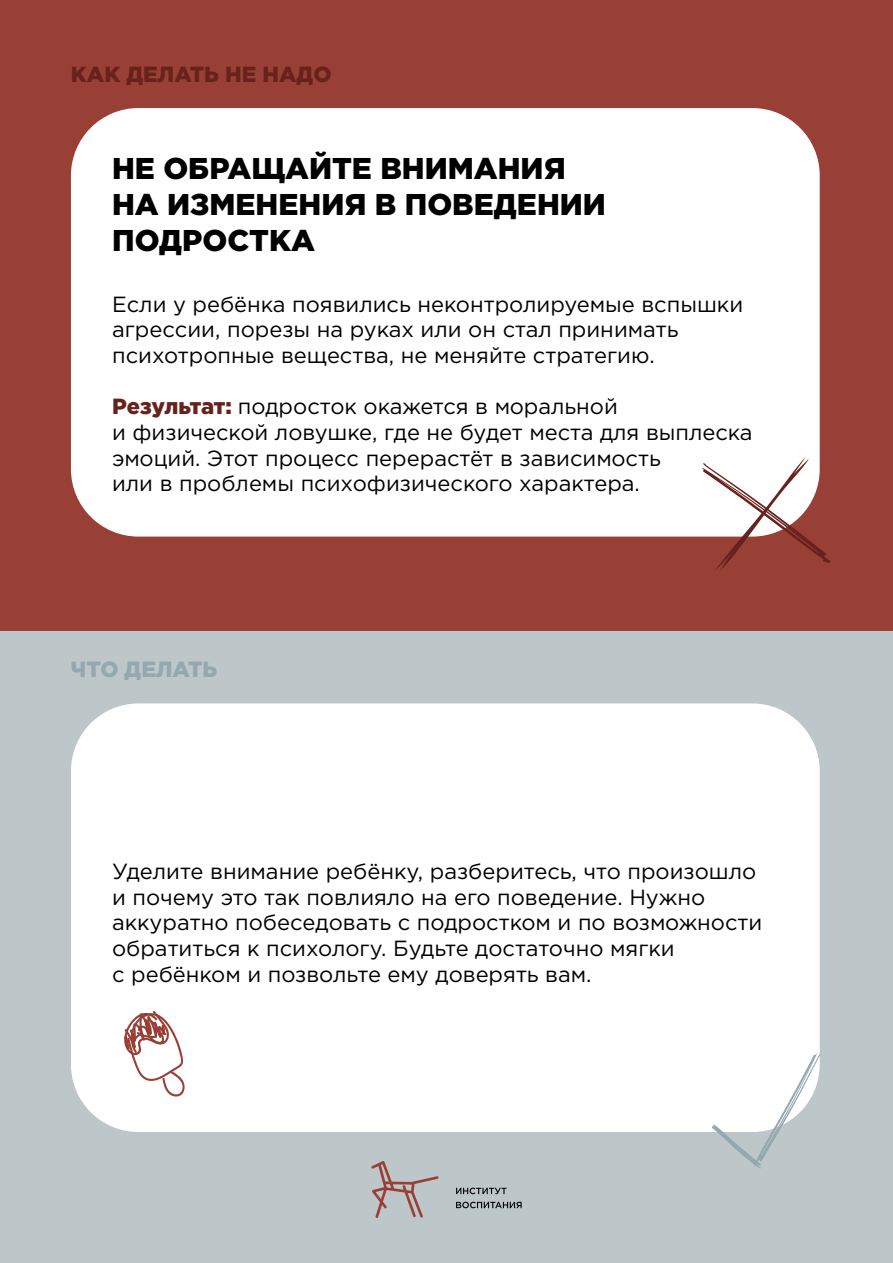
<style>
.page{position:relative;width:893px;height:1263px;background:#fff}
.page>*{position:absolute;margin:0;border:0;box-sizing:border-box;transform-origin:0 0}
.t1{font:900 30px/36px "Gotham Pro";color:#000}
.t2{font:21.9px/25.7px "Gotham Pro";color:#000}
.t3{font:900 21.9px "Gotham Pro";color:#68221c}
.t4{font:900 21.9px "Gotham Pro";color:#95a8af}
.s1{font-weight:900;color:#68221c}
</style>
<div class="page">
<div style="left:0;top:0;width:893px;height:631px;background:#994036"></div>
<div style="left:0;top:631px;width:893px;height:632px;background:#bdc6c8"></div>
<svg style="left:371px;top:1161px;width:68px;height:57px"></svg>
<svg style="left:456px;top:1188px;width:51px;height:6px"></svg>
<svg style="left:456px;top:1202px;width:66px;height:6px"></svg>
<div style="left:71px;top:108px;width:749px;height:429px;background:#fff;border-radius:68px"></div>
<svg style="left:702px;top:457px;width:128px;height:114px"></svg>
<div style="left:71px;top:703px;width:749px;height:429px;background:#fff;border-radius:68px"></div>
<svg style="left:712px;top:1054px;width:109px;height:114px"></svg>
<svg style="left:124px;top:1011px;width:61px;height:86px"></svg>
<p class="t3" style="left:71px;top:61px;width:262px">КАК ДЕЛАТЬ НЕ НАДО</p>
<h1 class="t1" style="left:112px;top:150px;width:495px">НЕ ОБРАЩАЙТЕ ВНИМАНИЯ<br>НА ИЗМЕНЕНИЯ В ПОВЕДЕНИИ<br>ПОДРОСТКА</h1>
<p class="t2" style="left:112px;top:291px;width:633px">Если у ребёнка появились неконтролируемые вспышки агрессии, порезы на руках или он стал принимать психотропные вещества, не меняйте стратегию.</p>
<p class="t2" style="left:112px;top:394px;width:642px"><span class="s1">Результат:</span> подросток окажется в моральной<br>и физической ловушке, где не будет места для выплеска эмоций. Этот процесс перерастёт в зависимость<br>или в проблемы психофизического характера.</p>
<p class="t4" style="left:71px;top:657px;width:148px">ЧТО ДЕЛАТЬ</p>
<p class="t2" style="left:112px;top:858px;width:652px">Уделите внимание ребёнку, разберитесь, что произошло и почему это так повлияло на его поведение. Нужно аккуратно побеседовать с подростком и по возможности обратиться к психологу. Будьте достаточно мягки<br>с ребёнком и позвольте ему доверять вам.</p>
</div>
